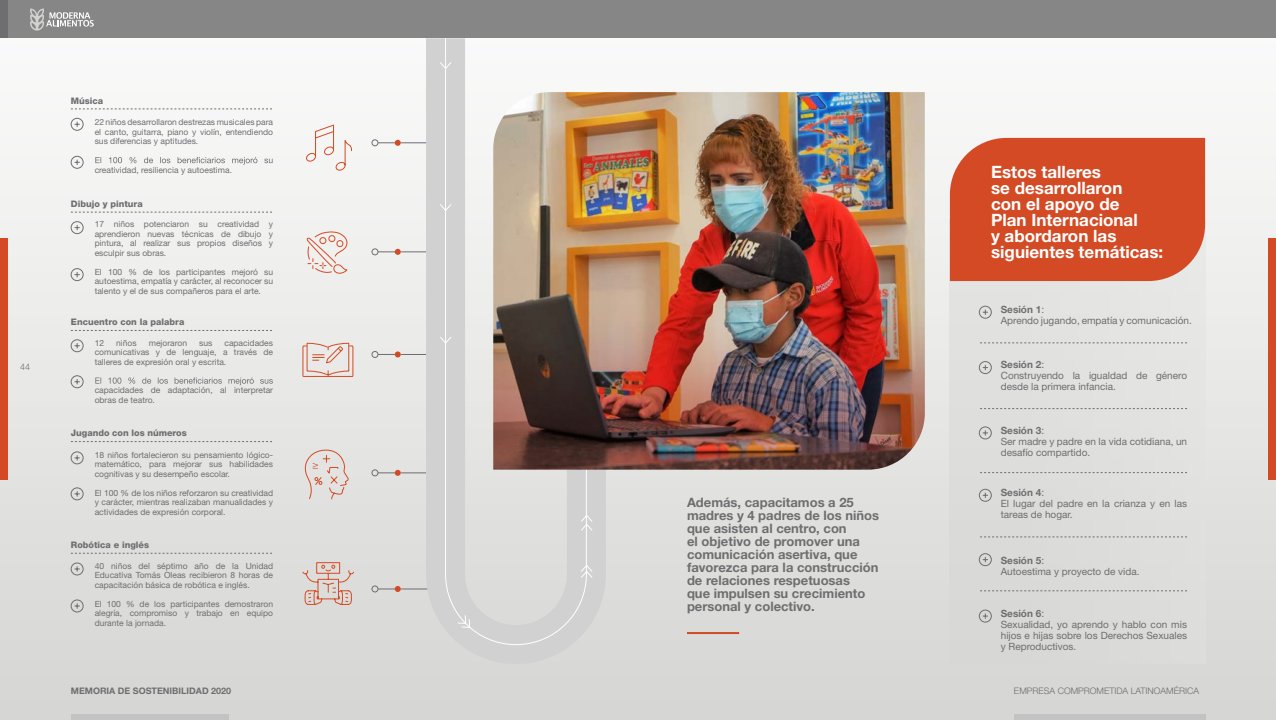
<style>
.page{position:relative;width:1276px;height:720px;background:#fff}
.page>*{position:absolute;margin:0;border:0;box-sizing:border-box;transform-origin:0 0}
.t1{font:700 17px/16px "Helvetica Neue LT Std";color:#fff}
.t2{font:700 13px/13px "Helvetica Neue LT Std";color:#6e6e70}
.t3{font:10px/11px "Helvetica Neue LT Std";color:#6e6e70}
.t4{font:800 9px "Helvetica Neue LT Std";color:#6e6e70}
.t5{font:300 9px "Helvetica Neue LT Std";color:#6e6e70}
.t6{font:700 9px "Helvetica Neue LT Std";color:#6e6e70}
.t7{font:8.5px/9.5px "Helvetica Neue LT Std";color:#6e6e70;text-align:justify}
.s1{font-weight:700}
</style>
<div class="page">
<div style="left:0;top:0;width:1276px;height:720px;background:linear-gradient(to bottom,#fdfdfd,#d5d5d3)"></div>
<div style="left:0;top:0;width:1276px;height:38px;background:#868687"></div>
<svg style="left:30px;top:9px;width:64px;height:22px"></svg>
<div style="left:0;top:239px;width:7px;height:241px;background:#d34a24"></div>
<div style="left:0;top:0;width:7px;height:38px;background:#6e6e70"></div>
<div style="left:1268px;top:239px;width:8px;height:241px;background:#d34a24"></div>
<div style="left:71px;top:714px;width:157px;height:6px;background:#c3c3c3"></div>
<div style="left:1014px;top:714px;width:191px;height:6px;background:#c3c3c3"></div>
<svg style="left:372px;top:586px;width:34px;height:6px"></svg>
<svg style="left:406px;top:38px;width:313px;height:646px"></svg>
<svg style="left:445px;top:38px;width:235px;height:607px"></svg>
<svg style="left:440px;top:62px;width:268px;height:566px"></svg>
<svg style="left:95px;top:157px;width:177px;height:8px"></svg>
<svg style="left:95px;top:377px;width:178px;height:8px"></svg>
<hr style="left:687px;top:632px;width:52px;height:2px;background:#d34a24">
<svg style="left:372px;top:140px;width:54px;height:6px"></svg>
<svg style="left:372px;top:249px;width:54px;height:6px"></svg>
<svg style="left:378px;top:351px;width:48px;height:6px"></svg>
<div style="left:372px;top:351px;width:6px;height:7px;border:1px solid #6e6e70;border-radius:50%"></div>
<svg style="left:372px;top:470px;width:54px;height:6px"></svg>
<div style="left:950px;top:219px;width:255px;height:444px;background:#dededd"></div>
<svg style="left:979px;top:361px;width:13px;height:13px"></svg>
<svg style="left:979px;top:426px;width:13px;height:13px"></svg>
<svg style="left:979px;top:489px;width:13px;height:13px"></svg>
<svg style="left:979px;top:553px;width:13px;height:13px"></svg>
<svg style="left:979px;top:610px;width:13px;height:13px"></svg>
<svg style="left:979px;top:306px;width:13px;height:13px"></svg>
<div style="left:950px;top:138px;width:255px;height:143px;background:#d34a24"></div>
<svg style="left:306px;top:124px;width:46px;height:47px"></svg>
<svg style="left:306px;top:230px;width:43px;height:44px"></svg>
<svg style="left:71px;top:109px;width:201px;height:1px"></svg>
<svg style="left:71px;top:212px;width:201px;height:1px"></svg>
<svg style="left:71px;top:330px;width:201px;height:1px"></svg>
<svg style="left:71px;top:441px;width:201px;height:1px"></svg>
<svg style="left:71px;top:553px;width:201px;height:1px"></svg>
<svg style="left:71px;top:118px;width:13px;height:13px"></svg>
<svg style="left:71px;top:221px;width:13px;height:13px"></svg>
<svg style="left:71px;top:339px;width:13px;height:13px"></svg>
<svg style="left:71px;top:451px;width:13px;height:13px"></svg>
<svg style="left:71px;top:562px;width:13px;height:13px"></svg>
<svg style="left:71px;top:156px;width:13px;height:13px"></svg>
<svg style="left:71px;top:268px;width:13px;height:13px"></svg>
<svg style="left:71px;top:375px;width:13px;height:13px"></svg>
<svg style="left:71px;top:487px;width:13px;height:13px"></svg>
<svg style="left:71px;top:599px;width:13px;height:13px"></svg>
<svg style="left:980px;top:408px;width:207px;height:1px"></svg>
<svg style="left:980px;top:472px;width:207px;height:1px"></svg>
<svg style="left:980px;top:537px;width:207px;height:1px"></svg>
<svg style="left:980px;top:591px;width:207px;height:1px"></svg>
<svg style="left:980px;top:343px;width:207px;height:1px"></svg>
<svg style="left:302px;top:562px;width:52px;height:43px;background:#dac2ba"></svg>
<svg style="left:302px;top:343px;width:52px;height:34px;background:#e5cac2"></svg>
<svg style="left:304px;top:450px;width:45px;height:50px;background:#e0d2cd"></svg>
<img style="left:493px;top:92px;width:432px;height:175px">
<img style="left:493px;top:267px;width:432px;height:203px">
<p class="t5" style="left:20px;top:362px;width:12px">44</p>
<p class="t4" style="left:71px;top:95px;width:34px">Música</p>
<p class="t7" style="left:95px;top:117px;width:180px">22 niños desarrollaron destrezas musicales para el canto, guitarra, piano y violín, entendiendo sus diferencias y aptitudes.</p>
<p class="t7" style="left:95px;top:165px;width:139px">creatividad, resiliencia y autoestima.</p>
<p class="t4" style="left:71px;top:198px;width:73px">Dibujo y pintura</p>
<p class="t7" style="left:95px;top:220px;width:180px">17 niños potenciaron su creatividad y aprendieron nuevas técnicas de dibujo y pintura, al realizar sus propios diseños y esculpir sus obras.</p>
<p class="t7" style="left:95px;top:267px;width:180px">El 100 % de los participantes mejoró su autoestima, empatía y carácter, al reconocer su talento y el de sus compañeros para el arte.</p>
<p class="t4" style="left:71px;top:317px;width:115px">Encuentro con la palabra</p>
<p class="t7" style="left:95px;top:338px;width:180px;text-indent:130px">capacidades comunicativas y de lenguaje, a través de talleres de expresión oral y escrita.</p>
<p class="t7" style="left:95px;top:385px;width:180px">capacidades de adaptación, al interpretar obras de teatro.</p>
<p class="t7" style="left:95px;top:338px;width:11px">12</p>
<p class="t7" style="left:116px;top:338px;width:22px">niños</p>
<p class="t7" style="left:149px;top:338px;width:40px">mejoraron</p>
<p class="t7" style="left:199px;top:338px;width:15px">sus</p>
<p class="t4" style="left:71px;top:428px;width:117px">Jugando con los números</p>
<p class="t7" style="left:95px;top:450px;width:180px">18 niños fortalecieron su pensamiento lógico&shy;matemático, para mejorar sus habilidades cognitivas y su desempeño escolar.</p>
<p class="t7" style="left:95px;top:488px;width:180px">El 100 % de los niños reforzaron su creatividad y carácter, mientras realizaban manualidades y actividades de expresión corporal.</p>
<p class="t4" style="left:71px;top:539px;width:80px">Robótica e inglés</p>
<p class="t7" style="left:95px;top:561px;width:180px">40 niños del séptimo año de la Unidad Educativa Tomás Oleas recibieron 8 horas de capacitación básica de robótica e inglés.</p>
<p class="t7" style="left:95px;top:599px;width:180px">El 100 % de los participantes demostraron alegría, compromiso y trabajo en equipo durante la jornada.</p>
<p class="t2" style="left:687px;top:496px;width:194px">Además, capacitamos a 25 madres y 4 padres de los niños que asisten al centro, con<br>el objetivo de promover una comunicación asertiva, que favorezca para la construcción de relaciones respetuosas<br>que impulsen su crecimiento personal y colectivo.</p>
<h1 class="t1" style="left:991px;top:163px;width:174px">Estos talleres<br>se desarrollaron<br>con el apoyo de<br>Plan Internacional<br>y abordaron las siguientes temáticas:</h1>
<p class="t3" style="left:1000px;top:304px;width:193px"><span class="s1">Sesión 1</span>:<br>Aprendo jugando, empatía y comunicación.</p>
<p class="t3" style="left:1000px;top:359px;width:188px"><span class="s1">Sesión 2</span>:<br>Construyendo la igualdad de género desde la primera infancia.</p>
<p class="t3" style="left:1000px;top:425px;width:188px"><span class="s1">Sesión 3</span>:<br>Ser madre y padre en la vida cotidiana, un desafío compartido.</p>
<p class="t3" style="left:1000px;top:487px;width:188px"><span class="s1">Sesión 4</span>:<br>El lugar del padre en la crianza y en las tareas de hogar.</p>
<p class="t3" style="left:1000px;top:554px;width:140px"><span class="s1">Sesión 5</span>:<br>Autoestima y proyecto de vida.</p>
<p class="t3" style="left:1000px;top:608px;width:188px"><span class="s1">Sesión 6</span>:<br>Sexualidad, yo aprendo y hablo con mis hijos e hijas sobre los Derechos Sexuales y Reproductivos.</p>
<p class="t6" style="left:71px;top:685px;width:162px">MEMORIA DE SOSTENIBILIDAD 2020</p>
<p class="t5" style="left:1014px;top:685px;width:187px">EMPRESA COMPROMETIDA LATINOAMÉRICA</p>
</div>
